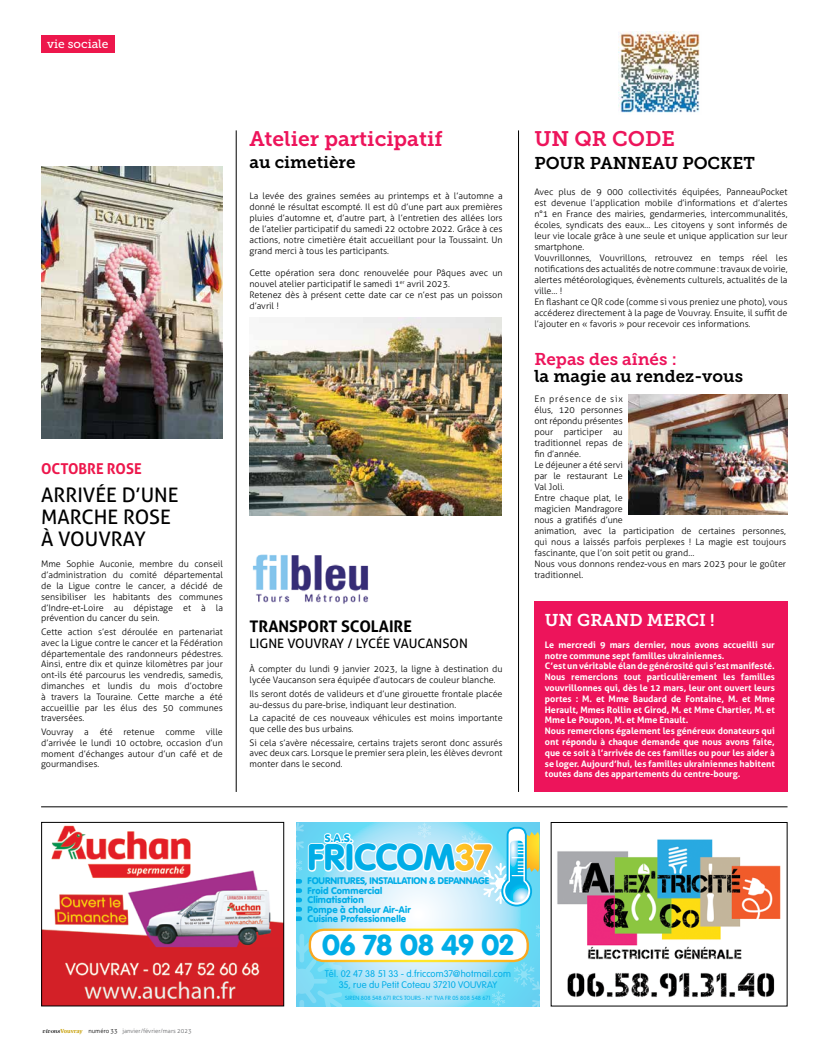
<style>
.page{position:relative;width:823px;height:1049px;background:#fff}
.page>*{position:absolute;margin:0;border:0;box-sizing:border-box;transform-origin:0 0}
.t1{font:900 36.6px "VAG Rounded";letter-spacing:-.005em;color:#00ade7}
.t2{font:900 28.3px "VAG Rounded";color:#00ade7}
.t3{font:21px "Museo Slab 700";color:#ed145b}
.t4{font:20px/22px "Aller";color:#000}
.t5{font:17px "Museo Slab 700";color:#000}
.t6{font:17px "Museo Slab 700";color:#ed145b}
.t7{font:17px "Museo Slab 700";color:#fff}
.t8{font:700 16px "Aller";color:#000}
.t9{font:700 15px "Aller";color:#ed174c;scale:.96 1}
.t10{font:13px "Aller";color:#000}
.t11{font:12px "Museo Slab 500";color:#fff}
.t12{font:900 10.6px "VAG Rounded";color:#00ade7}
.t13{font:900 9.4px/9.4px "VAG Rounded";letter-spacing:.01em;color:#00ade7}
.t14{font:300 9.4px/11.3px "VAG Rounded";letter-spacing:.015em;color:#00ade7;text-align:center}
.t15{font:300 9px/11px "Aller";color:#000}
.t16{font:700 9px/10.8px "Aller";color:#fff}
.t17{font:300 6px "Aller";color:#636466}
.t18{font:300 5.9px "VAG Rounded";letter-spacing:.02em;color:#00ade7}
.s1{font-family:"Tiffany";font-weight:400;font-style:italic;color:#000}
.s2{font-family:"Cambria";font-weight:700;color:#c8a008}
.s3{color:#000}
.s4{color:#fff}
</style>
<div class="page">
<div style="left:41px;top:35px;width:73px;height:18px;background:#ed174c"></div>
<img style="left:43px;top:825px;width:239px;height:179px">
<div style="left:41px;top:822px;width:243px;height:184px;border:1px solid #000"></div>
<img style="left:557px;top:839px;width:224px;height:158px">
<svg style="left:296px;top:822px;width:244px;height:184px"></svg>
<div style="left:534px;top:601px;width:253px;height:191px;background:#ed145b"></div>
<hr style="left:236px;top:130px;width:1px;height:662px;background:#000">
<img style="left:41px;top:166px;width:182px;height:272px">
<img style="left:249px;top:317px;width:252px;height:199px">
<hr style="left:518px;top:130px;width:1px;height:662px;background:#000">
<hr style="left:41px;top:806px;width:746px;height:1px;background:#000">
<img style="left:618px;top:31px;width:82px;height:82px">
<img style="left:252px;top:554px;width:117px;height:50px">
<img style="left:628px;top:395px;width:159px;height:119px">
<h3 class="t11" style="left:47px;top:37px;width:63px">vie sociale</h3>
<h3 class="t9" style="left:41px;top:459px;width:106px">OCTOBRE ROSE</h3>
<h3 class="t4" style="left:41px;top:484px;width:139px">ARRIVÉE D’UNE<br>MARCHE ROSE<br>À VOUVRAY</h3>
<p class="t15" style="left:41px;top:559px;width:183px;text-align:justify">Mme Sophie Auconie, membre du conseil d’administration du comité départemental de la Ligue contre le cancer, a décidé de sensibiliser les habitants des communes d’Indre-et-Loire au dépistage et à la prévention du cancer du sein.</p>
<p class="t15" style="left:41px;top:626px;width:183px;text-align:justify">Cette action s’est déroulée en partenariat avec la Ligue contre le cancer et la Fédération départementale des randonneurs pédestres.<br>Ainsi, entre dix et quinze kilomètres par jour ont-ils été parcourus les vendredis, samedis, dimanches et lundis du mois d’octobre à travers la Touraine. Cette marche a été accueillie par les élus des 50 communes traversées.</p>
<p class="t15" style="left:41px;top:726px;width:183px;text-align:justify">Vouvray a été retenue comme ville d’arrivée le lundi 10 octobre, occasion d’un moment d’échanges autour d’un café et de gourmandises.</p>
<p class="t17" style="left:43px;top:1027px;width:150px"><span class="s1">vivons</span><span class="s2">Vouvray</span> <span class="s3">numéro 33</span> janvier/février/mars 2023</p>
<h3 class="t3" style="left:249px;top:127px;width:194px">Atelier participatif</h3>
<h3 class="t5" style="left:249px;top:152px;width:108px">au cimetière</h3>
<p class="t15" style="left:249px;top:190px;width:254px;text-align:justify">La levée des graines semées au printemps et à l’automne a donné le résultat escompté. Il est dû d’une part aux premières pluies d’automne et, d’autre part, à l’entretien des allées lors de l’atelier participatif du samedi 22 octobre 2022. Grâce à ces actions, notre cimetière était accueillant pour la Toussaint. Un grand merci à tous les participants.</p>
<p class="t15" style="left:249px;top:267px;width:254px">Cette opération sera donc renouvelée pour Pâques avec un nouvel atelier participatif le samedi 1<sup>er</sup> avril 2023.<br>Retenez dès à présent cette date car ce n’est pas un poisson d’avril !</p>
<h3 class="t8" style="left:249px;top:616px;width:164px">TRANSPORT SCOLAIRE</h3>
<h3 class="t10" style="left:249px;top:635px;width:220px">LIGNE VOUVRAY / LYCÉE VAUCANSON</h3>
<p class="t15" style="left:249px;top:664px;width:254px">À compter du lundi 9 janvier 2023, la ligne à destination du lycée Vaucanson sera équipée d’autocars de couleur blanche.</p>
<p class="t15" style="left:249px;top:688px;width:254px">Ils seront dotés de valideurs et d’une girouette frontale placée au-dessus du pare-brise, indiquant leur destination.</p>
<p class="t15" style="left:249px;top:712px;width:254px">La capacité de ces nouveaux véhicules est moins importante que celle des bus urbains.</p>
<p class="t15" style="left:249px;top:737px;width:254px;text-align:justify">Si cela s’avère nécessaire, certains trajets seront donc assurés avec deux cars. Lorsque le premier sera plein, les élèves devront monter dans le second.</p>
<h3 class="t3" style="left:534px;top:127px;width:142px">UN QR CODE</h3>
<h3 class="t5" style="left:534px;top:154px;width:222px">POUR PANNEAU POCKET</h3>
<p class="t15" style="left:534px;top:186px;width:254px">Avec plus de 9 000 collectivités équipées, PanneauPocket est devenue l’application mobile d’informations et d’alertes n°1 en France des mairies, gendarmeries, intercommunalités, écoles, syndicats des eaux… Les citoyens y sont informés de leur vie locale grâce à une seule et unique application sur leur smartphone.<br>Vouvrillonnes, Vouvrillons, retrouvez en temps réel les notifications des actualités de notre commune : travaux de voirie, alertes météorologiques, évènements culturels, actualités de la ville… !<br>En flashant ce QR code (comme si vous preniez une photo), vous accéderez directement à la page de Vouvray. Ensuite, il suffit de l’ajouter en « favoris » pour recevoir ces informations.</p>
<h3 class="t6" style="left:534px;top:349px;width:144px">Repas des aînés :</h3>
<h3 class="t5" style="left:534px;top:367px;width:210px">la magie au rendez-vous</h3>
<p class="t15" style="left:534px;top:393px;width:253px">En présence de six<br>élus, 120 personnes<br>ont répondu présentes<br>pour participer au<br>traditionnel repas de<br>fin d’année.<br>Le déjeuner a été servi<br>par le restaurant Le<br>Val Joli.<br>Entre chaque plat, le<br>magicien Mandragore<br>nous a gratifiés d’une<br>animation, avec la participation de certaines personnes, qui nous a laissés parfois perplexes ! La magie est toujours fascinante, que l’on soit petit ou grand…<br>Nous vous donnons rendez-vous en mars 2023 pour le goûter traditionnel.</p>
<h3 class="t7" style="left:544px;top:611px;width:171px">UN GRAND MERCI !</h3>
<p class="t16" style="left:544px;top:639px;width:231px">Le mercredi 9 mars dernier, nous avons accueilli sur notre commune sept familles ukrainiennes.<br>C’est un véritable élan de générosité qui s’est manifesté.<br>Nous remercions tout particulièrement les familles vouvrillonnes qui, dès le 12 mars, leur ont ouvert leurs portes : M. et Mme Baudard de Fontaine, M. et Mme Herault, Mmes Rollin et Girod, M. et Mme Chartier, M. et Mme Le Poupon, M. et Mme Enault.<br>Nous remercions également les généreux donateurs qui ont répondu à chaque demande que nous avons faite, que ce soit à l’arrivée de ces familles ou pour les aider à se loger. Aujourd’hui, les familles ukrainiennes habitent toutes dans des appartements du centre-bourg.</p>
<p class="t12" style="left:325px;top:832px;width:30px">s.a.s.</p>
<h1 class="t1" style="left:307px;top:835px;width:185px">FRICCOM<span class="s4">37</span></h1>
<p class="t13" style="left:307px;top:876px;width:183px">FOuRnItuRes, InstallatIOn &amp; depannage<br>Froid Commercial<br>Climatisation<br>pompe à chaleur air-air<br>Cuisine professionnelle</p>
<h2 class="t2" style="left:322px;top:928px;width:193px">06 78 08 49 02</h2>
<p class="t14" style="left:325px;top:967px;width:187px">Tél. 02 47 38 51 33 - d.friccom37@hotmail.com<br>35, rue du Petit Coteau 37210 VOUVRAY</p>
<p class="t18" style="left:345px;top:994px;width:147px">SIREN 808 548 671 RCS TOURS - N° TVA FR 05 808 548 671</p>
</div>
